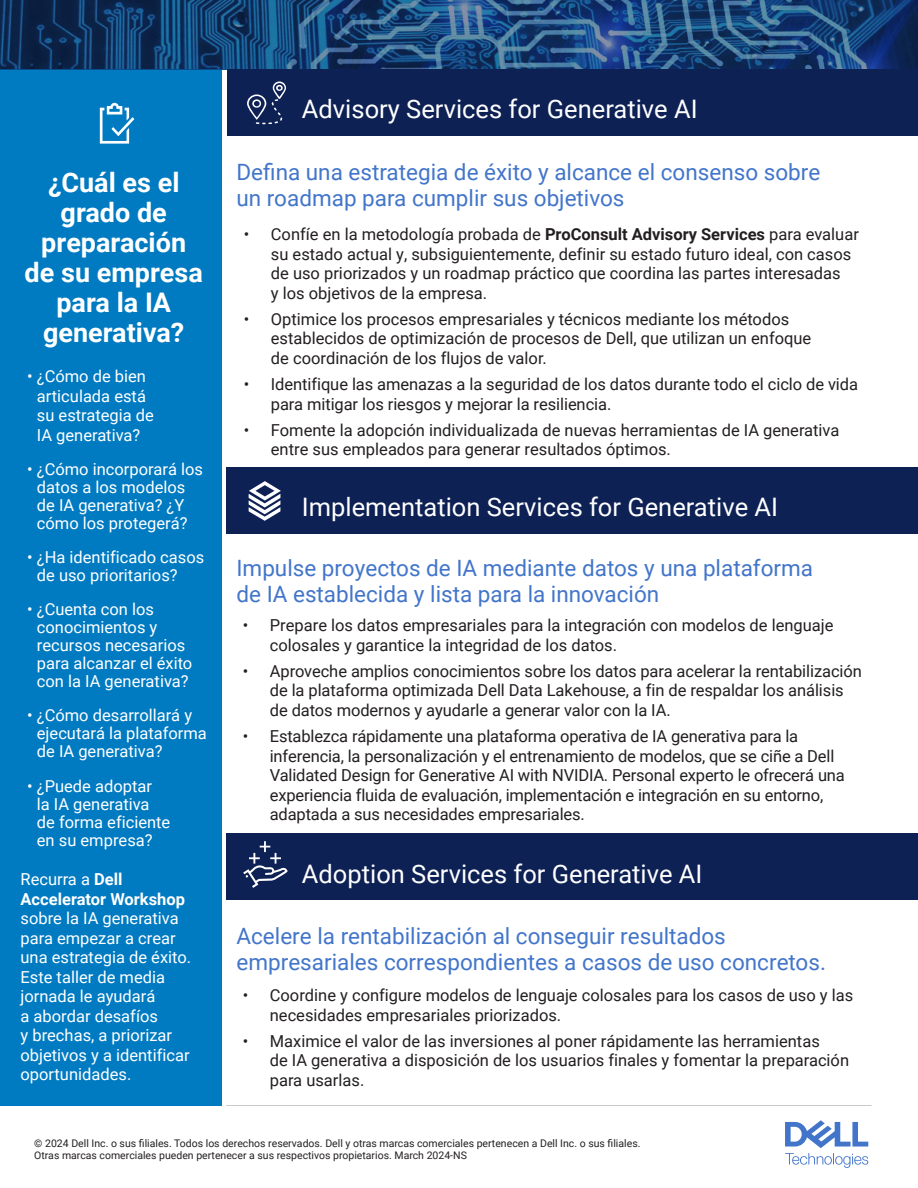
<style>
.page{position:relative;width:918px;height:1188px;background:#fff}
.page>*{position:absolute;margin:0;border:0;box-sizing:border-box;transform-origin:0 0}
.Body_Text{font:700 27px/30px "Roboto";color:#fff;text-align:center}
.Body_Headline{font:25.5px "Roboto";color:#fff}
.Body_Text-2{font:22.5px/25.5px "Roboto";color:#4275ca}
.t1{font:16.5px/19.5px "Roboto";color:#231f20}
.Body_Text-3{font:16.5px/19.5px "Roboto";color:#fff}
.t2{font:10.5px/12px "Roboto";color:#231f20}
.s1{font-weight:700}
</style>
<div class="page">
<div style="left:0;top:69px;width:221px;height:1037px;background:#007bc2"></div>
<div style="left:226px;top:834px;width:692px;height:66px;background:#0d2155"></div>
<div style="left:226px;top:467px;width:692px;height:67px;background:#0d2155"></div>
<div style="left:227px;top:69px;width:691px;height:67px;background:#0d2155"></div>
<svg style="left:0;top:0;width:918px;height:69px;background:#1c4676"></svg>
<svg style="left:785px;top:1120px;width:83px;height:48px"></svg>
<hr style="left:226px;top:1105px;width:646px;height:1px;background:#4b4c4d">
<svg style="left:249px;top:481px;width:32px;height:40px"></svg>
<svg style="left:247px;top:82px;width:39px;height:42px"></svg>
<svg style="left:243px;top:841px;width:45px;height:47px"></svg>
<svg style="left:100px;top:103px;width:34px;height:41px"></svg>
<p class="Body_Text" style="left:41px;top:167px;width:146px">¿Cuál es el grado de preparación</p>
<p class="Body_Text" style="left:25px;top:257px;width:180px">de su empresa para la IA generativa?</p>
<p class="Body_Text-3" style="left:27px;top:366px;width:128px;text-align:center">• ¿Cómo de bien articulada está su estrategia de<br>IA generativa?</p>
<p class="Body_Text-3" style="left:27px;top:459px;width:177px;line-height:18px;text-align:center">• ¿Cómo incorporará los datos a los modelos<br>de IA generativa? ¿Y cómo los protegerá?</p>
<p class="Body_Text-3" style="left:37px;top:548px;width:169px;line-height:18px;text-indent:-10px">• ¿Ha identificado casos de uso prioritarios?</p>
<p class="Body_Text-3" style="left:37px;top:600px;width:157px;line-height:18px;text-indent:-10px">• ¿Cuenta con los conocimientos y recursos necesarios para alcanzar el éxito con la IA generativa?</p>
<p class="Body_Text-3" style="left:37px;top:706px;width:171px;line-height:18px;text-indent:-10px">• ¿Cómo desarrollará y ejecutará la plataforma de IA generativa?</p>
<p class="Body_Text-3" style="left:37px;top:776px;width:135px;line-height:18px;text-indent:-10px">• ¿Puede adoptar<br>la IA generativa de forma eficiente en su empresa?</p>
<p class="Body_Text-3" style="left:21px;top:869px;width:172px">Recurra a <span class="s1">Dell<br>Accelerator Workshop </span>sobre la IA generativa para empezar a crear una estrategia de éxito.<br>Este taller de media jornada le ayudará<br>a abordar desafíos<br>y brechas, a priorizar objetivos y a identificar oportunidades.</p>
<p class="Body_Headline" style="left:302px;top:91px;width:397px">Advisory Services for Generative AI</p>
<p class="Body_Text-2" style="left:237px;top:159px;width:585px">Defina una estrategia de éxito y alcance el consenso sobre un roadmap para cumplir sus objetivos</p>
<p class="t1" style="left:271px;top:224px;width:590px;text-indent:-27px">• Confíe en la metodología probada de <span class="s1">ProConsult Advisory Services</span> para evaluar su estado actual y, subsiguientemente, definir su estado futuro ideal, con casos de uso priorizados y un roadmap práctico que coordina las partes interesadas<br>y los objetivos de la empresa.</p>
<p class="t1" style="left:271px;top:309px;width:542px;text-indent:-27px">• Optimice los procesos empresariales y técnicos mediante los métodos establecidos de optimización de procesos de Dell, que utilizan un enfoque de coordinación de los flujos de valor.</p>
<p class="t1" style="left:271px;top:374px;width:589px;text-indent:-27px">• Identifique las amenazas a la seguridad de los datos durante todo el ciclo de vida para mitigar los riesgos y mejorar la resiliencia.</p>
<p class="t1" style="left:271px;top:420px;width:570px;text-indent:-27px">• Fomente la adopción individualizada de nuevas herramientas de IA generativa entre sus empleados para generar resultados óptimos.</p>
<p class="Body_Headline" style="left:302px;top:490px;width:478px">Implementation Services for Generative AI</p>
<p class="Body_Text-2" style="left:237px;top:555px;width:578px">Impulse proyectos de IA mediante datos y una plataforma de IA establecida y lista para la innovación</p>
<p class="t1" style="left:270px;top:615px;width:565px;text-indent:-27px">• Prepare los datos empresariales para la integración con modelos de lenguaje colosales y garantice la integridad de los datos.</p>
<p class="t1" style="left:270px;top:661px;width:594px;text-indent:-27px">• Aproveche amplios conocimientos sobre los datos para acelerar la rentabilización de la plataforma optimizada Dell Data Lakehouse, a fin de respaldar los análisis de datos modernos y ayudarle a generar valor con la IA.</p>
<p class="t1" style="left:270px;top:726px;width:577px;text-indent:-27px">• Establezca rápidamente una plataforma operativa de IA generativa para la inferencia, la personalización y el entrenamiento de modelos, que se ciñe a Dell Validated Design for Generative AI with NVIDIA. Personal experto le ofrecerá una experiencia fluida de evaluación, implementación e integración en su entorno, adaptada a sus necesidades empresariales.</p>
<p class="Body_Headline" style="left:302px;top:856px;width:402px">Adoption Services for Generative AI</p>
<p class="Body_Text-2" style="left:237px;top:923px;width:591px">Acelere la rentabilización al conseguir resultados empresariales correspondientes a casos de uso concretos.</p>
<p class="t1" style="left:270px;top:985px;width:585px;text-indent:-27px">• Coordine y configure modelos de lenguaje colosales para los casos de uso y las necesidades empresariales priorizados.</p>
<p class="t1" style="left:270px;top:1031px;width:581px;text-indent:-27px">• Maximice el valor de las inversiones al poner rápidamente las herramientas<br>de IA generativa a disposición de los usuarios finales y fomentar la preparación para usarlas.</p>
<p class="t2" style="left:34px;top:1137px;width:608px">© 2024 Dell Inc. o sus filiales. Todos los derechos reservados. Dell y otras marcas comerciales pertenecen a Dell Inc. o sus filiales.<br>Otras marcas comerciales pueden pertenecer a sus respectivos propietarios. March 2024-NS</p>
</div>
